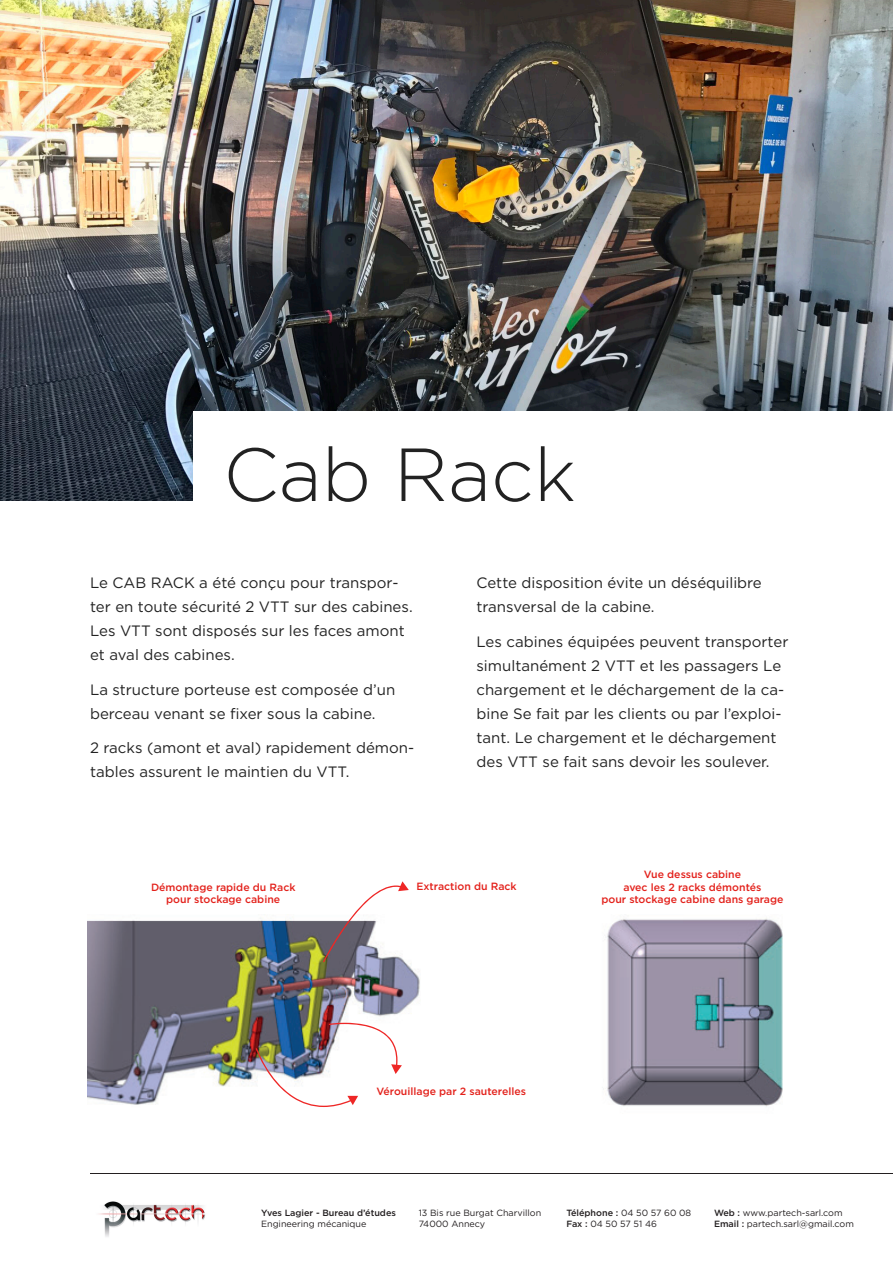
<style>
.page{position:relative;width:893px;height:1263px;background:#fff}
.page>*{position:absolute;margin:0;border:0;box-sizing:border-box;transform-origin:0 0}
.t1{font:300 75px "Gotham";color:#222}
.t2{font:15px/24px "Gotham";color:#222}
.t3{font:500 10.5px "Gotham";color:#e3211b}
.t4{font:9px "Gotham";color:#231f20}
.t5{font:500 9px "Gotham";color:#231f20}
.s1{font-weight:400}
.s2{font-weight:500}
</style>
<div class="page">
<img style="left:0;top:0;width:892px;height:501px">
<div style="left:193px;top:411px;width:699px;height:90px;background:#fff"></div>
<img style="left:99px;top:1201px;width:106px;height:36px">
<hr style="left:90px;top:1173px;width:802px;height:1px;background:#231f20">
<img style="left:88px;top:918px;width:695px;height:189px">
<div style="left:411px;top:909px;width:63px;height:41px;background:#fff"></div>
<img style="left:256px;top:1023px;width:146px;height:84px">
<svg style="left:323px;top:881px;width:86px;height:81px"></svg>
<p class="t1" style="left:223px;top:427px;width:354px">Cab Rack</p>
<p class="t2" style="left:90px;top:571px;width:324px">Le CAB RACK a été conçu pour transpor&shy;ter en toute sécurité 2 VTT sur des cabines.<br>Les VTT sont disposés sur les faces amont et aval des cabines.</p>
<p class="t2" style="left:90px;top:677px;width:307px">La structure porteuse est composée d’un berceau venant se fixer sous la cabine.</p>
<p class="t2" style="left:90px;top:736px;width:326px">2 racks (amont et aval) rapidement démon&shy;tables assurent le maintien du VTT.</p>
<p class="t2" style="left:476px;top:571px;width:287px">Cette disposition évite un déséquilibre transversal de la cabine.</p>
<p class="t2" style="left:476px;top:629px;width:313px">Les cabines équipées peuvent transporter simultanément 2 VTT et les passagers Le chargement et le déchargement de la ca&shy;bine Se fait par les clients ou par l’exploi&shy;tant. Le chargement et le déchargement des VTT se fait sans devoir les soulever.</p>
<p class="t3" style="left:151px;top:880px;width:146px">Démontage rapide du Rack</p>
<p class="t3" style="left:166px;top:893px;width:115px">pour stockage cabine</p>
<p class="t3" style="left:416px;top:879px;width:102px">Extraction du Rack</p>
<p class="t3" style="left:643px;top:867px;width:99px">Vue dessus cabine</p>
<p class="t3" style="left:623px;top:880px;width:139px">avec les 2 racks démontés</p>
<p class="t3" style="left:601px;top:893px;width:184px">pour stockage cabine dans garage</p>
<p class="t3" style="left:376px;top:1084px;width:151px">Vérouillage par 2 sauterelles</p>
<p class="t5" style="left:261px;top:1207px;width:136px">Yves Lagier - Bureau d’études</p>
<p class="t4" style="left:261px;top:1218px;width:107px">Engineering mécanique</p>
<p class="t4" style="left:418px;top:1207px;width:124px">13 Bis rue Burgat Charvillon</p>
<p class="t4" style="left:418px;top:1218px;width:68px">74000 Annecy</p>
<p class="t5" style="left:566px;top:1207px;width:126px">Téléphone : <span class="s1">04 50 57 60 08</span></p>
<p class="t4" style="left:566px;top:1218px;width:92px"><span class="s2">Fax :</span> 04 50 57 51 46</p>
<p class="t4" style="left:714px;top:1207px;width:130px"><span class="s2">Web :</span> www.partech-sarl.com</p>
<p class="t4" style="left:714px;top:1218px;width:141px"><span class="s2">Email :</span> partech.sarl@gmail.com</p>
</div>
